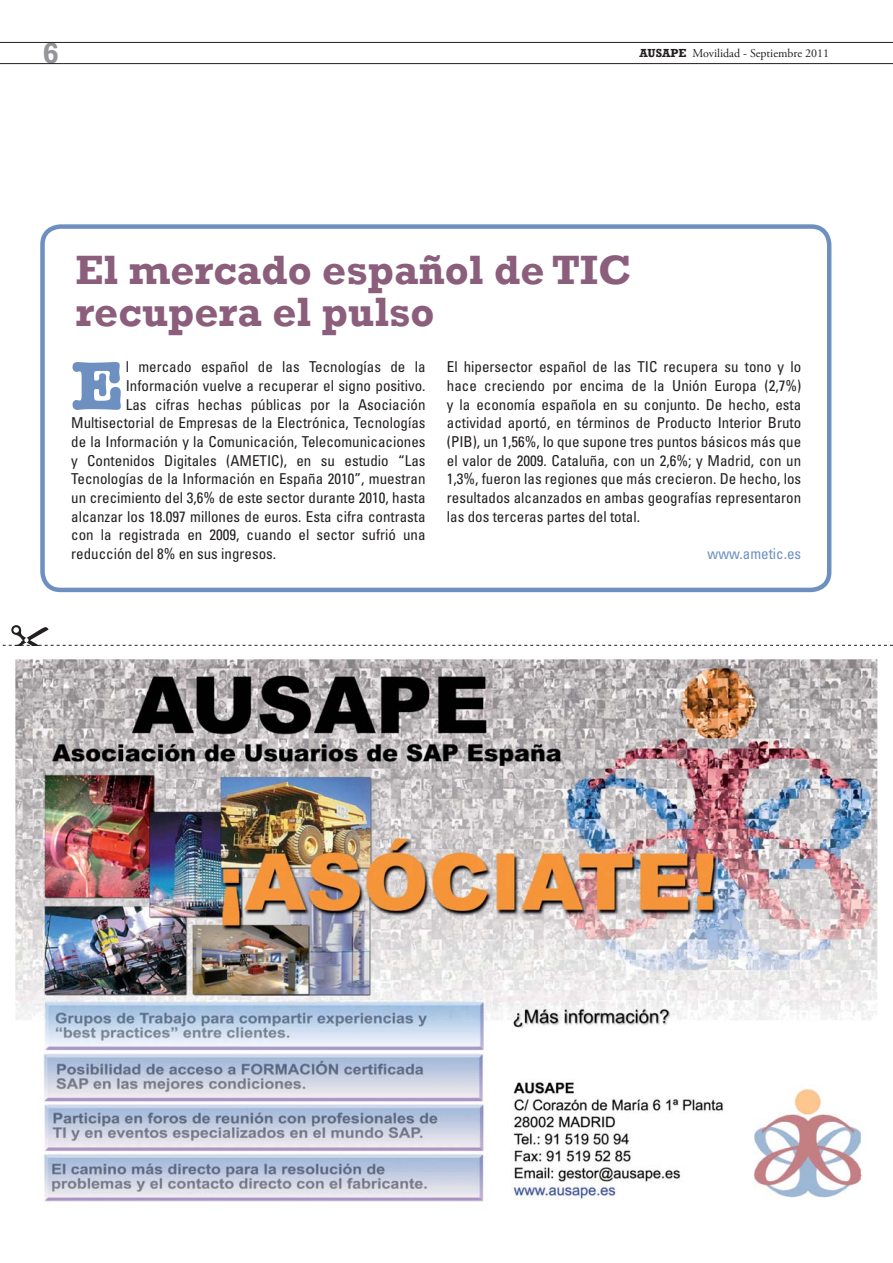
<style>
.page{position:relative;width:893px;height:1263px;background:#fff}
.page>*{position:absolute;margin:0;border:0;box-sizing:border-box;transform-origin:0 0}
.t1{font:700 70.8px "American Typewriter";color:#6d90c1}
.t2{font:700 42px/42px "Rockwell";color:#8b5e7c}
.t3{font:700 30px "Rockwell";color:#939598}
.t4{font:condensed 15px/18.8px "Univers";color:#231f20;text-align:justify}
.t5{font:condensed 15px "Univers";color:#6d90c1}
.t6{font:12px "Adobe Garamond Pro";color:#231f20}
.s1{font-family:"Rockwell";font-weight:700}
</style>
<div class="page">
<hr style="left:0;top:42px;width:893px;height:1px;background:#231f20">
<hr style="left:0;top:63px;width:893px;height:1px;background:#231f20">
<div style="left:40px;top:224px;width:791px;height:368px;border:4px solid #6d90c1;border-radius:18px"></div>
<img style="left:16px;top:660px;width:862px;height:547px">
<svg style="left:2px;top:625px;width:891px;height:21px"></svg>
<h3 class="t3" style="left:43px;top:35px;width:18px">6</h3>
<p class="t6" style="left:639px;top:49px;width:191px"><span class="s1">AUSAPE</span> Movilidad - Septiembre 2011</p>
<h2 class="t2" style="left:75px;top:248px;width:557px">El mercado español de TIC recupera el pulso</h2>
<h1 class="t1" style="left:71px;top:342px;width:54px">E</h1>
<p class="t4" style="left:126px;top:359px;width:301px">l mercado español de las Tecnologías de la</p>
<p class="t4" style="left:126px;top:378px;width:301px">Información vuelve a recuperar el signo positivo.</p>
<p class="t4" style="left:126px;top:397px;width:301px">Las cifras hechas públicas por la Asociación</p>
<p class="t4" style="left:71px;top:415px;width:356px">Multisectorial de Empresas de la Electrónica, Tecnologías</p>
<p class="t4" style="left:71px;top:434px;width:356px">de la Información y la Comunicación, Telecomunicaciones</p>
<p class="t4" style="left:71px;top:453px;width:356px">y Contenidos Digitales (AMETIC), en su estudio “Las</p>
<p class="t4" style="left:71px;top:471px;width:356px">Tecnologías de la Información en España 2010”, muestran</p>
<p class="t4" style="left:71px;top:490px;width:356px">un crecimiento del 3,6% de este sector durante 2010, hasta</p>
<p class="t4" style="left:71px;top:509px;width:356px">alcanzar los 18.097 millones de euros. Esta cifra contrasta</p>
<p class="t4" style="left:71px;top:528px;width:356px">con la registrada en 2009, cuando el sector sufrió una</p>
<p class="t4" style="left:71px;top:546px;width:206px">reducción del 8% en sus ingresos.</p>
<p class="t4" style="left:447px;top:359px;width:356px">El hipersector español de las TIC recupera su tono y lo hace creciendo por encima de la Unión Europa (2,7%) y la economía española en su conjunto. De hecho, esta actividad aportó, en términos de Producto Interior Bruto (PIB), un 1,56%, lo que supone tres puntos básicos más que el valor de 2009. Cataluña, con un 2,6%; y Madrid, con un 1,3%, fueron las regiones que más crecieron. De hecho, los resultados alcanzados en ambas geografías representaron las dos terceras partes del total.</p>
<p class="t5" style="left:708px;top:548px;width:95px">www.ametic.es</p>
</div>
